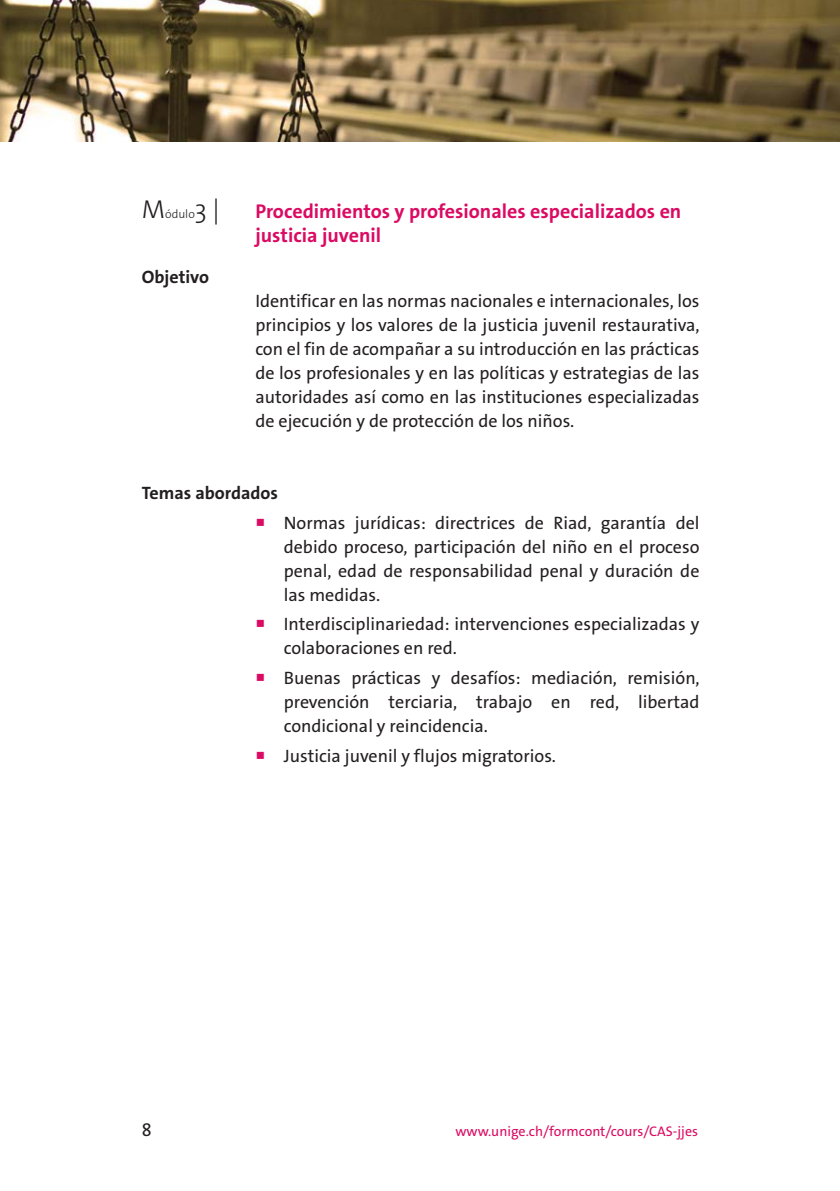
<style>
.page{position:relative;width:840px;height:1191px;background:#fff}
.page>*{position:absolute;margin:0;border:0;box-sizing:border-box;transform-origin:0 0}
.t1{font:700 20px/24px "The Sans Os F";color:#db0a62}
.retrait5{font:18px/24px "The Sans Os F";color:#231f20;text-align:justify}
.texte{font:700 18px "The Sans Os F";color:#231f20}
.t2{font:14px "The Sans Os F";color:#db0a62}
.t3{font:300 12px "The Sans Os F";color:#231f20}
.s1{font-size:26px}
.s2{color:#db0a62}
</style>
<div class="page">
<img style="left:0;top:0;width:839px;height:142px">
<p class="t3" style="left:142px;top:206px;width:79px"><span class="s1">M</span>ódulo<span class="s1">3 |</span></p>
<p class="t1" style="left:255px;top:199px;width:427px">Procedimientos y profesionales especializados en justicia juvenil</p>
<p class="texte" style="left:142px;top:265px;width:69px">Objetivo</p>
<p class="retrait5" style="left:255px;top:289px;width:445px">Identificar en las normas nacionales e internacionales, los principios y los valores de la justicia juvenil restaurativa, con el fin de acompañar a su introducción en las prácticas de los profesionales y en las políticas y estrategias de las autoridades así como en las instituciones especializadas de ejecución y de protección de los niños.</p>
<p class="texte" style="left:142px;top:481px;width:138px">Temas abordados</p>
<p class="retrait5" style="left:283px;top:510px;width:417px;text-indent:-28px"><span class="s2">○</span> Normas jurídicas: directrices de Riad, garantía del debido proceso, participación del niño en el proceso penal, edad de responsabilidad penal y duración de las medidas.</p>
<p class="retrait5" style="left:283px;top:612px;width:417px;text-indent:-28px"><span class="s2">○</span> Interdisciplinariedad: intervenciones especializadas y colaboraciones en red.</p>
<p class="retrait5" style="left:283px;top:666px;width:417px;text-indent:-28px"><span class="s2">○</span> Buenas prácticas y desafíos: mediación, remisión, prevención terciaria, trabajo en red, libertad condicional y reincidencia.</p>
<p class="retrait5" style="left:255px;top:743px;width:302px"><span class="s2">○</span> Justicia juvenil y flujos migratorios.</p>
<p class="retrait5" style="left:142px;top:1118px;width:11px">8</p>
<p class="t2" style="left:455px;top:1122px;width:244px">www.unige.ch/formcont/cours/CAS-jjes</p>
</div>
